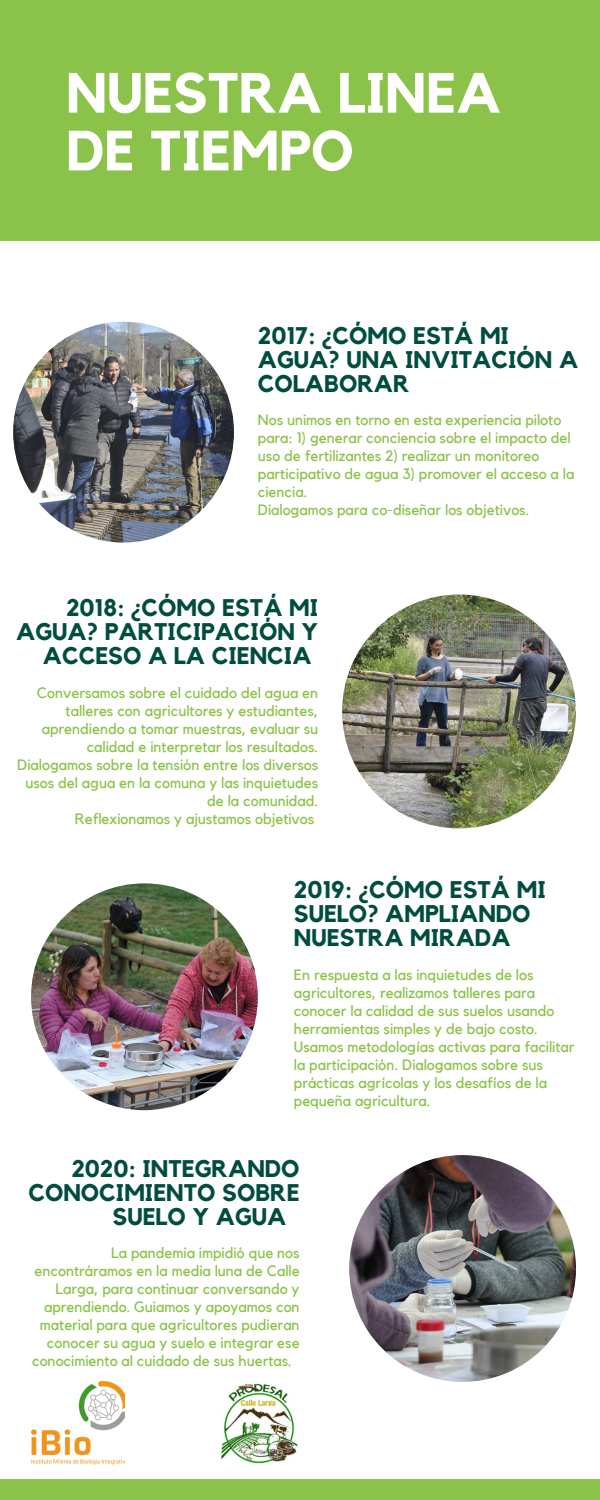
<style>
.page{position:relative;width:600px;height:1500px;background:#fff}
.page>*{position:absolute;margin:0;border:0;box-sizing:border-box;transform-origin:0 0}
.t1{font:700 56px/57.8px "Kollektif";color:#fff}
.t2{font:700 24px/24px "Kollektif";color:#004d40}
.t3{font:15px/18px "Kollektif";color:#8bc34a}
</style>
<div class="page">
<div style="left:0;top:0;width:600px;height:241px;background:#8bc34a"></div>
<div style="left:0;top:1479px;width:600px;height:21px;background:#8bc34a"></div>
<img style="left:13px;top:322px;width:221px;height:221px;border-radius:50%">
<img style="left:342px;top:595px;width:234px;height:233px;border-radius:50%">
<img style="left:31px;top:883px;width:227px;height:227px;border-radius:50%">
<img style="left:31px;top:1382px;width:94px;height:82px">
<img style="left:221px;top:1383px;width:77px;height:81px">
<img style="left:349px;top:1155px;width:227px;height:227px;border-radius:50%">
<h1 class="t1" style="left:66px;top:66px;width:436px">NUESTRA LINEA<br>DE TIEMPO</h1>
<h2 class="t2" style="left:258px;top:324px;width:322px">2017: ¿CÓMO ESTÁ MI<br>AGUA? UNA INVITACIÓN A<br>COLABORAR</h2>
<p class="t3" style="left:258px;top:411px;width:318px">Nos unimos en torno en esta experiencia piloto para: 1) generar conciencia sobre el impacto del uso de fertilizantes 2) realizar un monitoreo participativo de agua 3) promover el acceso a la ciencia.<br>Dialogamos para co-diseñar los objetivos.</p>
<h2 class="t2" style="left:16px;top:597px;width:303px;text-align:right">2018: ¿CÓMO ESTÁ MI<br>AGUA? PARTICIPACIÓN Y<br>ACCESO A LA CIENCIA</h2>
<p class="t3" style="left:17px;top:684px;width:302px;text-align:right">Conversamos sobre el cuidado del agua en talleres con agricultores y estudiantes, aprendiendo a tomar muestras, evaluar su calidad e interpretar los resultados.<br>Dialogamos sobre la tensión entre los diversos usos del agua en la comuna y las inquietudes de la comunidad.<br>Reflexionamos y ajustamos objetivos</p>
<h2 class="t2" style="left:294px;top:879px;width:253px">2019: ¿CÓMO ESTÁ MI<br>SUELO? AMPLIANDO<br>NUESTRA MIRADA</h2>
<p class="t3" style="left:294px;top:966px;width:282px">En respuesta a las inquietudes de los agricultores, realizamos talleres para conocer la calidad de sus suelos usando herramientas simples y de bajo costo.<br>Usamos metodologías activas para facilitar la participación. Dialogamos sobre sus prácticas agrícolas y los desafíos de la pequeña agricultura.</p>
<h2 class="t2" style="left:71px;top:1158px;width:230px">2020: INTEGRANDO</h2>
<h2 class="t2" style="left:28px;top:1182px;width:273px">CONOCIMIENTO SOBRE</h2>
<h2 class="t2" style="left:113px;top:1206px;width:175px">SUELO Y AGUA</h2>
<p class="t3" style="left:111px;top:1245px;width:190px">La pandemia impidió que nos</p>
<p class="t3" style="left:35px;top:1263px;width:267px">encontráramos en la media luna de Calle</p>
<p class="t3" style="left:55px;top:1281px;width:246px">Larga, para continuar conversando y</p>
<p class="t3" style="left:44px;top:1299px;width:257px">aprendiendo. Guiamos y apoyamos con</p>
<p class="t3" style="left:40px;top:1317px;width:261px">material para que agricultores pudieran</p>
<p class="t3" style="left:47px;top:1335px;width:254px">conocer su agua y suelo e integrar ese</p>
<p class="t3" style="left:32px;top:1353px;width:261px">conocimiento al cuidado de sus huertas.</p>
</div>
